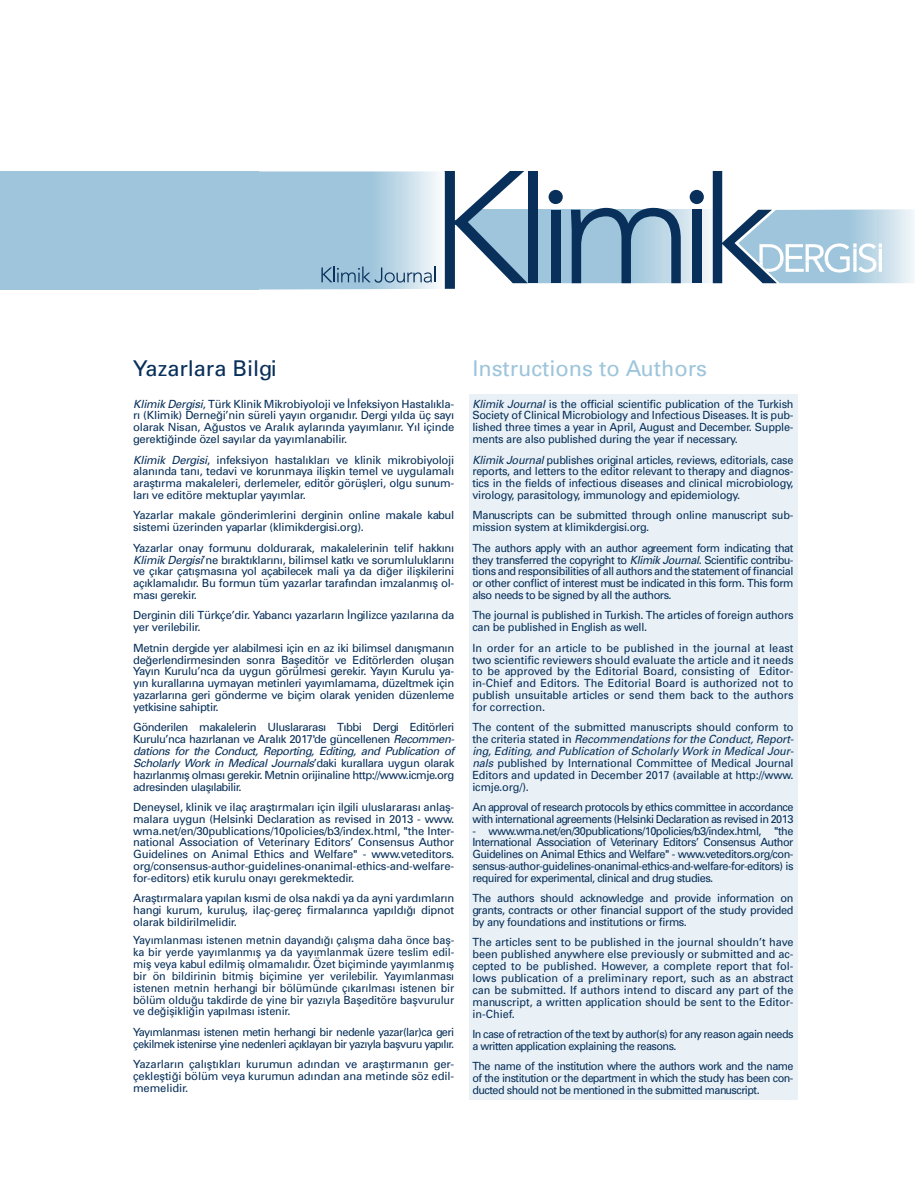
<style>
.page{position:relative;width:915px;height:1191px;background:#fff}
.page>*{position:absolute;margin:0;border:0;box-sizing:border-box;transform-origin:0 0}
.t1{font:21.75px "Univers Tr";color:#9ec5db}
.t2{font:21.75px "Univers Tr";color:#08305a}
.t3{font:11.25px/11.9px "Univers Tr";letter-spacing:-.02em;color:#08305a;text-align:justify}
.t4{font:11.25px/11.9px "Univers Tr";letter-spacing:-.02em;color:#08305a;text-align:justify;scale:.96 1}
.t5{font:11.25px/11.9px "Univers Tr";letter-spacing:-.045em;color:#08305a}
.t6{font:11.25px/11.9px "Univers Tr";letter-spacing:-.045em;color:#08305a;scale:.96 1}
.s1{font-family:"Univers Italic Tr"}
</style>
<div class="page">
<div style="left:469px;top:394px;width:328px;height:705px;background:#e9f1f6"></div>
<svg style="left:258px;top:171px;width:656px;height:118px"></svg>
<div style="left:0;top:171px;width:258px;height:118px;background:#9ec5db"></div>
<p class="t2" style="left:133px;top:354px;width:145px">Yazarlara Bilgi</p>
<p class="t1" style="left:472px;top:354px;width:236px">Instructions to Authors</p>
<p class="t3" style="left:133px;top:397px;width:322px"><span class="s1">Klimik Dergisi</span>, Türk Klinik Mikrobiyoloji ve İnfeksiyon Hastalıkla&shy;rı (Klimik) Derneği’nin süreli yayın organıdır. Dergi yılda üç sayı olarak Nisan, Ağustos ve Aralık aylarında yayımlanır. Yıl içinde gerektiğinde özel sayılar da yayımlanabilir.</p>
<p class="t3" style="left:133px;top:453px;width:322px"><span class="s1">Klimik Dergisi</span>, infeksiyon hastalıkları ve klinik mikrobiyoloji alanında tanı, tedavi ve korunmaya ilişkin temel ve uygulamalı araştırma makaleleri, derlemeler, editör görüşleri, olgu sunum&shy;ları ve editöre mektuplar yayımlar.</p>
<p class="t3" style="left:133px;top:509px;width:322px">Yazarlar makale gönderimlerini derginin online makale kabul sistemi üzerinden yaparlar (klimikdergisi.org).</p>
<p class="t3" style="left:133px;top:541px;width:322px">Yazarlar onay formunu doldurarak, makalelerinin telif hakkını <span class="s1">Klimik Dergisi</span>’ne bıraktıklarını, bilimsel katkı ve sorumluluklarını ve çıkar çatışmasına yol açabilecek mali ya da diğer ilişkilerini açıklamalıdır. Bu formun tüm yazarlar tarafından imzalanmış ol&shy;ması gerekir.</p>
<p class="t3" style="left:133px;top:609px;width:322px">Derginin dili Türkçe’dir. Yabancı yazarların İngilizce yazılarına da yer verilebilir.</p>
<p class="t3" style="left:133px;top:641px;width:322px">Metnin dergide yer alabilmesi için en az iki bilimsel danışmanın değerlendirmesinden sonra Başeditör ve Editörlerden oluşan Yayın Kurulu’nca da uygun görülmesi gerekir. Yayın Kurulu ya&shy;yın kurallarına uymayan metinleri yayımlamama, düzeltmek için yazarlarına geri gönderme ve biçim olarak yeniden düzenleme yetkisine sahiptir.</p>
<p class="t3" style="left:133px;top:721px;width:323px">Gönderilen makalelerin Uluslararası Tıbbi Dergi Editörleri Kurulu’nca hazırlanan ve Aralık 2017'de güncellenen <span class="s1">Recommen&shy;dations for the Conduct, Reporting, Editing, and Publication of Scholarly Work in Medical Journals</span>’daki kurallara uygun olarak hazırlanmış olması gerekir. Metnin orijinaline http://www.icmje.org adresinden ulaşılabilir.</p>
<p class="t3" style="left:133px;top:801px;width:322px">Deneysel, klinik ve ilaç araştırmaları için ilgili uluslararası anlaş&shy;malara uygun (Helsinki Declaration as revised in 2013 - www. wma.net/en/30publications/10policies/b3/index.html, "the Inter&shy;national Association of Veterinary Editors’ Consensus Author Guidelines on Animal Ethics and Welfare" - www.veteditors. org/consensus-author-guidelines-onanimal-ethics-and-welfare&shy;for-editors) etik kurulu onayı gerekmektedir.</p>
<p class="t3" style="left:133px;top:892px;width:322px">Araştırmalara yapılan kısmi de olsa nakdi ya da ayni yardımların hangi kurum, kuruluş, ilaç-gereç firmalarınca yapıldığı dipnot olarak bildirilmelidir.</p>
<p class="t4" style="left:133px;top:934px;width:336px">Yayımlanması istenen metnin dayandığı çalışma daha önce baş&shy;ka bir yerde yayımlanmış ya da yayımlanmak üzere teslim edil&shy;miş veya kabul edilmiş olmamalıdır. Özet biçiminde yayımlanmış bir ön bildirinin bitmiş biçimine yer verilebilir. Yayımlanması istenen metnin herhangi bir bölümünde çıkarılması istenen bir bölüm olduğu takdirde de yine bir yazıyla Başeditöre başvurulur ve değişikliğin yapılması istenir.</p>
<p class="t5" style="left:133px;top:1025px;width:322px">Yayımlanması istenen metin herhangi bir nedenle yazar(lar)ca geri çekilmek istenirse yine nedenleri açıklayan bir yazıyla başvuru yapılır.</p>
<p class="t3" style="left:133px;top:1058px;width:322px">Yazarların çalıştıkları kurumun adından ve araştırmanın ger&shy;çekleştiği bölüm veya kurumun adından ana metinde söz edil&shy;memelidir.</p>
<p class="t3" style="left:472px;top:397px;width:322px"><span class="s1">Klimik Journal</span> is the official scientific publication of the Turkish Society of Clinical Microbiology and Infectious Diseases. It is pub&shy;lished three times a year in April, August and December. Supple&shy;ments are also published during the year if necessary.</p>
<p class="t3" style="left:472px;top:453px;width:322px"><span class="s1">Klimik Journal</span> publishes original articles, reviews, editorials, case reports, and letters to the editor relevant to therapy and diagnos&shy;tics in the fields of infectious diseases and clinical microbiology, virology, parasitology, immunology and epidemiology.</p>
<p class="t3" style="left:472px;top:509px;width:322px">Manuscripts can be submitted through online manuscript sub&shy;mission system at klimikdergisi.org.</p>
<p class="t3" style="left:472px;top:541px;width:322px">The authors apply with an author agreement form indicating that they transferred the copyright to <span class="s1">Klimik Journal</span>. Scientific contribu&shy;tions and responsibilities of all authors and the statement of financial or other conflict of interest must be indicated in this form. This form also needs to be signed by all the authors.</p>
<p class="t3" style="left:472px;top:609px;width:322px">The journal is published in Turkish. The articles of foreign authors can be published in English as well.</p>
<p class="t3" style="left:472px;top:641px;width:322px">In order for an article to be published in the journal at least two scientific reviewers should evaluate the article and it needs to be approved by the Editorial Board, consisting of Editor&shy;in-Chief and Editors. The Editorial Board is authorized not to publish unsuitable articles or send them back to the authors for correction.</p>
<p class="t3" style="left:472px;top:721px;width:323px">The content of the submitted manuscripts should conform to the criteria stated in <span class="s1">Recommendations for the Conduct, Report&shy;ing, Editing, and Publication of Scholarly Work in Medical Jour&shy;nals</span> published by International Committee of Medical Journal Editors and updated in December 2017 (available at http://www. icmje.org/).</p>
<p class="t5" style="left:472px;top:801px;width:322px">An approval of research protocols by ethics committee in accordance with international agreements (Helsinki Declaration as revised in 2013</p>
<p class="t3" style="left:472px;top:824px;width:322px">- www.wma.net/en/30publications/10policies/b3/index.html, "the International Association of Veterinary Editors’ Consensus Author Guidelines on Animal Ethics and Welfare" - www.veteditors.org/con&shy;sensus-author-guidelines-onanimal-ethics-and-welfare-for-editors) is required for experimental, clinical and drug studies.</p>
<p class="t3" style="left:472px;top:892px;width:322px">The authors should acknowledge and provide information on grants, contracts or other financial support of the study provided by any foundations and institutions or firms.</p>
<p class="t3" style="left:472px;top:936px;width:322px">The articles sent to be published in the journal shouldn’t have been published anywhere else previously or submitted and ac&shy;cepted to be published. However, a complete report that fol&shy;lows publication of a preliminary report, such as an abstract can be submitted. If authors intend to discard any part of the manuscript, a written application should be sent to the Editor&shy;in-Chief.</p>
<p class="t6" style="left:472px;top:1027px;width:336px">In case of retraction of the text by author(s) for any reason again needs a written application explaining the reasons.</p>
<p class="t4" style="left:472px;top:1060px;width:336px">The name of the institution where the authors work and the name of the institution or the department in which the study has been con&shy;ducted should not be mentioned in the submitted manuscript.</p>
</div>
